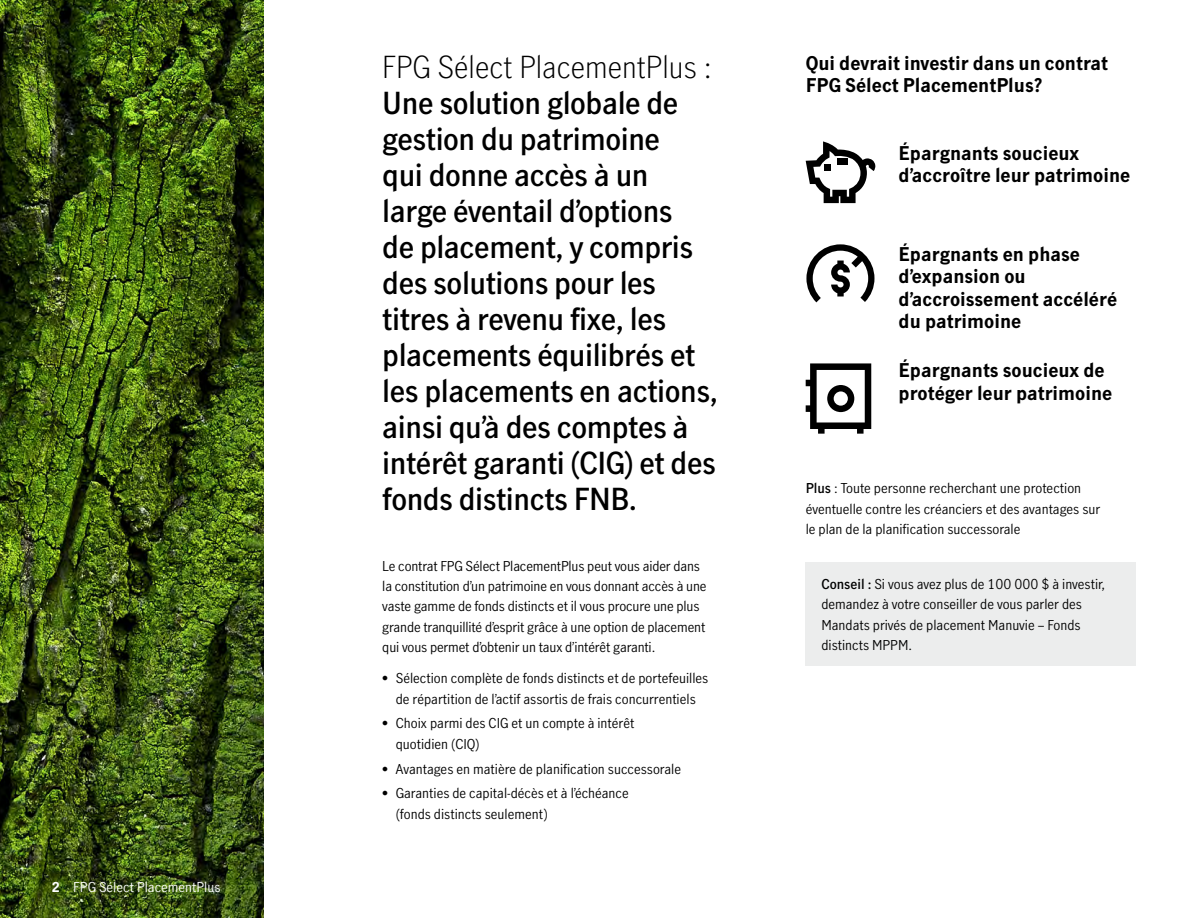
<style>
.page{position:relative;width:1188px;height:918px;background:#fff}
.page>*{position:absolute;margin:0;border:0;box-sizing:border-box;transform-origin:0 0}
.t1{font:600 30px/36px "Manulife JH Sans Optimized";letter-spacing:-.015em;color:#000}
.P_-_12_5_15_BOLD{font:700 18.75px/22.5px "Manulife JH Sans Optimized";color:#000}
.H3__subhead__-_12_5{font:700 18.75px/22.5px "Manulife JH Sans Optimized";color:#000}
.P-_Body_-_9_13_5{font:13.5px/20.2px "Manulife JH Sans Optimized";color:#000}
.t2{font:13.5px "Manulife JH Sans Optimized";color:#fff}
.s1{font-weight:700}
.s2{font-weight:300}
.s3{font-weight:600}
</style>
<div class="page">
<img style="left:0;top:0;width:264px;height:918px">
<div style="left:806px;top:562px;width:330px;height:104px;background:#eceded"></div>
<svg style="left:806px;top:141px;width:70px;height:62px"></svg>
<svg style="left:806px;top:363px;width:65px;height:71px"></svg>
<svg style="left:806px;top:244px;width:68px;height:58px"></svg>
<p class="t2" style="left:52px;top:878px;width:170px"><span class="s1">2</span> FPG Sélect PlacementPlus</p>
<p class="t1" style="left:382px;top:48px;width:337px"><span class="s2">FPG Sélect PlacementPlus :<br></span>Une solution globale de gestion du patrimoine<br>qui donne accès à un large éventail d’options<br>de placement, y compris des solutions pour les titres à revenu fixe, les placements équilibrés et les placements en actions, ainsi qu’à des comptes à intérêt garanti (CIG) et des fonds distincts FNB.</p>
<p class="P-_Body_-_9_13_5" style="left:382px;top:555px;width:326px">Le contrat FPG Sélect PlacementPlus peut vous aider dans la constitution d’un patrimoine en vous donnant accès à une vaste gamme de fonds distincts et il vous procure une plus grande tranquillité d’esprit grâce à une option de placement qui vous permet d’obtenir un taux d’intérêt garanti.</p>
<p class="P-_Body_-_9_13_5" style="left:382px;top:668px;width:328px;text-align:center">• Sélection complète de fonds distincts et de portefeuilles de répartition de l’actif assortis de frais concurrentiels</p>
<p class="P-_Body_-_9_13_5" style="left:396px;top:713px;width:240px;text-indent:-14px">• Choix parmi des CIG et un compte à intérêt quotidien (CIQ)</p>
<p class="P-_Body_-_9_13_5" style="left:382px;top:758px;width:300px">• Avantages en matière de planification successorale</p>
<p class="P-_Body_-_9_13_5" style="left:396px;top:783px;width:234px;text-indent:-14px">• Garanties de capital-décès et à l’échéance (fonds distincts seulement)</p>
<h3 class="H3__subhead__-_12_5" style="left:806px;top:51px;width:304px">Qui devrait investir dans un contrat<br>FPG Sélect PlacementPlus?</h3>
<p class="P_-_12_5_15_BOLD" style="left:899px;top:141px;width:233px">Épargnants soucieux d’accroître leur patrimoine</p>
<p class="P_-_12_5_15_BOLD" style="left:899px;top:242px;width:220px">Épargnants en phase d’expansion ou d’accroissement accéléré du patrimoine</p>
<p class="P_-_12_5_15_BOLD" style="left:899px;top:358px;width:215px">Épargnants soucieux de protéger leur patrimoine</p>
<p class="P-_Body_-_9_13_5" style="left:806px;top:478px;width:296px"><span class="s3">Plus</span> : Toute personne recherchant une protection éventuelle contre les créanciers et des avantages sur le plan de la planification successorale</p>
<p class="P-_Body_-_9_13_5" style="left:821px;top:573px;width:285px"><span class="s3">Conseil :</span> Si vous avez plus de 100 000 $ à investir, demandez à votre conseiller de vous parler des Mandats privés de placement Manuvie – Fonds distincts MPPM.</p>
</div>
